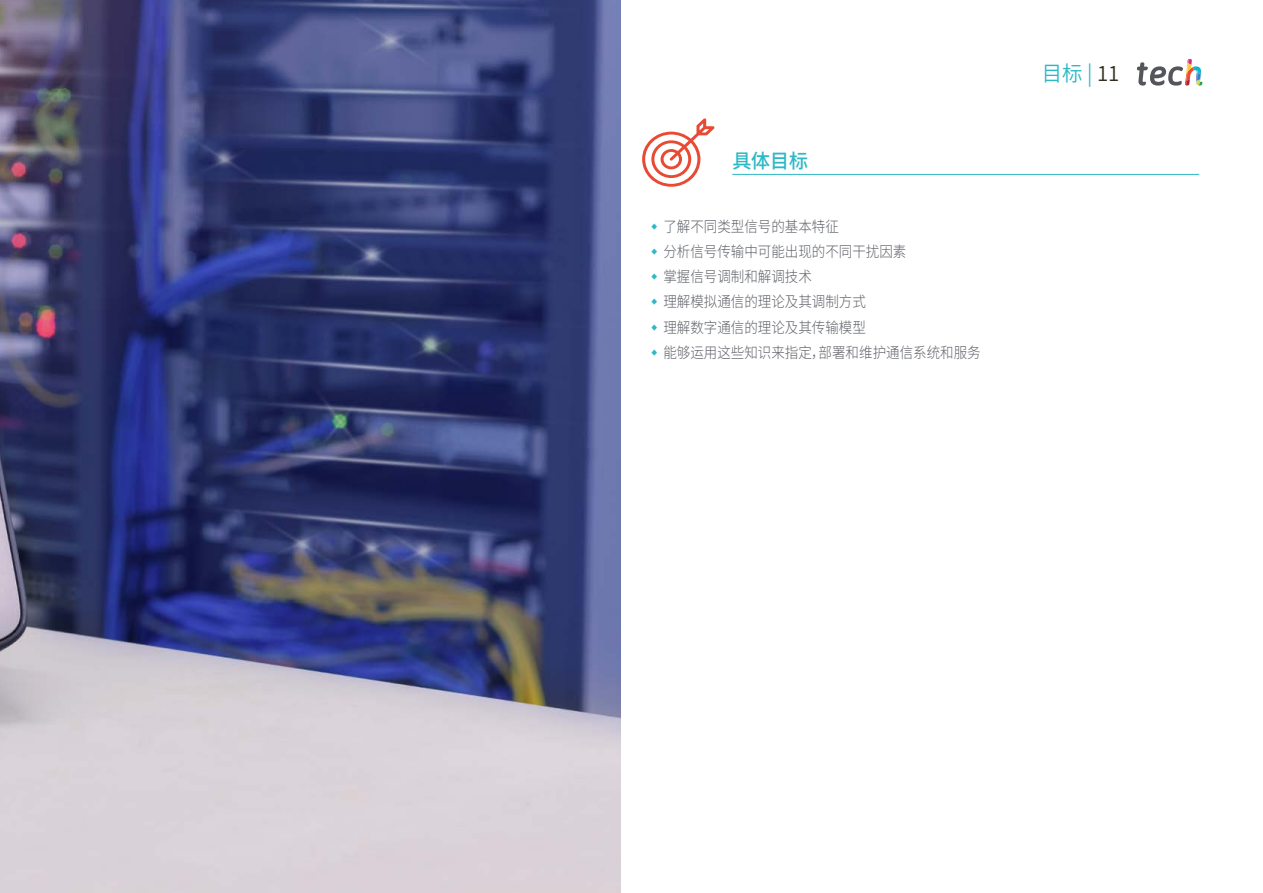
<style>
.page{position:relative;width:1263px;height:893px;background:#fff}
.page>*{position:absolute;margin:0;border:0;box-sizing:border-box;transform-origin:0 0}
.t1{font:21px "Source Han Sans CN";color:#2db8c5}
.t2{font:500 19.5px "Source Han Sans CN";color:#2db8c5}
.t3{font:300 15px/25.2px "Source Han Sans CN";color:#61646a;scale:.9 1}
.s1{color:#312e20}
</style>
<div class="page">
<img style="left:0;top:0;width:621px;height:893px">
<hr style="left:732px;top:174px;width:467px;height:1px;background:#2db8c5">
<svg style="left:642px;top:118px;width:72px;height:69px"></svg>
<svg style="left:1137px;top:59px;width:65px;height:27px"></svg>
<h2 class="t2" style="left:732px;top:150px;width:77px">具体目标</h2>
<p class="t3" style="left:663px;top:214px;width:354px">了解不同类型信号的基本特征<br>分析信号传输中可能出现的不同干扰因素<br>掌握信号调制和解调技术<br>理解模拟通信的理论及其调制方式<br>理解数字通信的理论及其传输模型<br>能够运用这些知识来指定，部署和维护通信系统和服务</p>
<h1 class="t1" style="left:1042px;top:61px;width:79px">目标 | <span class="s1">11</span></h1>
</div>
